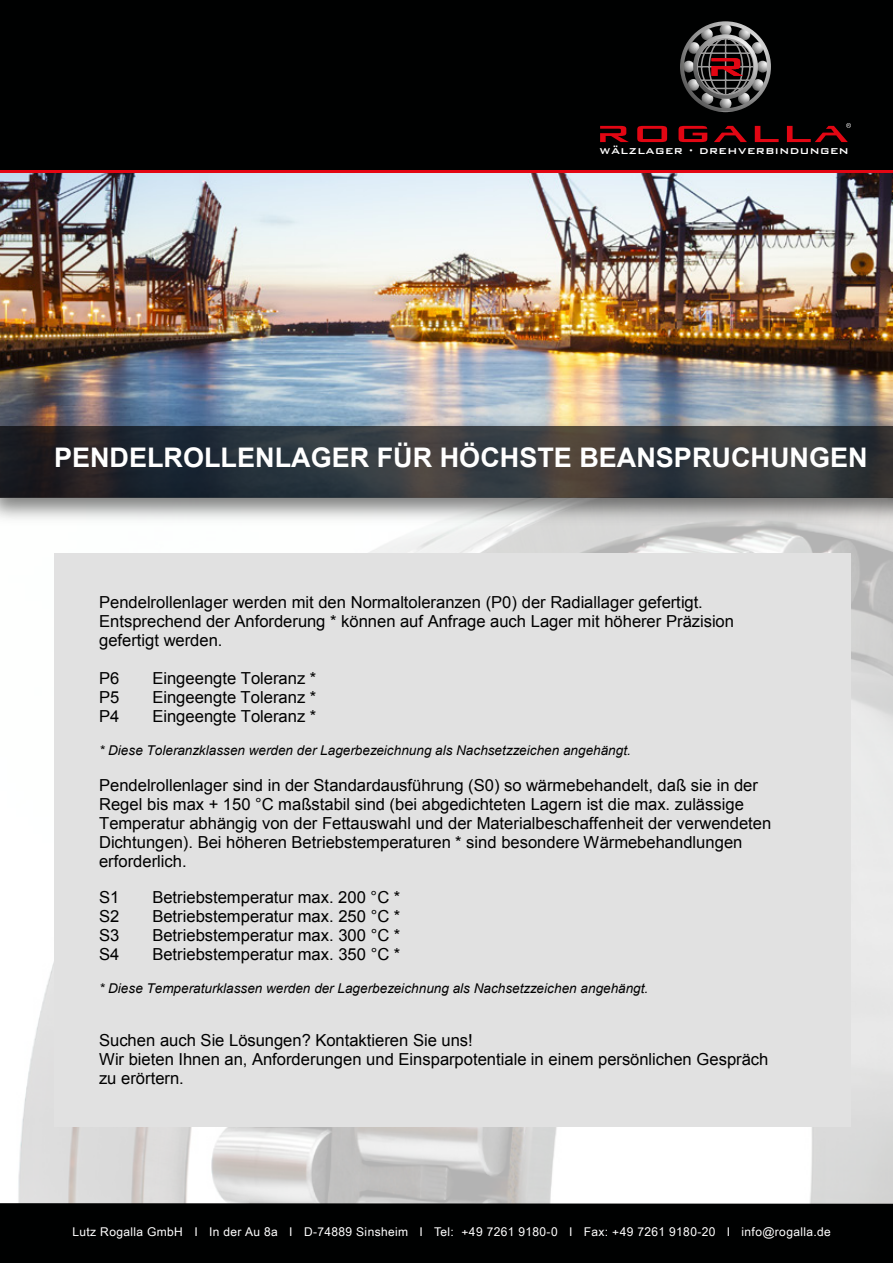
<style>
.page{position:relative;width:893px;height:1263px;background:#fff}
.page>*{position:absolute;margin:0;border:0;box-sizing:border-box;transform-origin:0 0}
.t1{font:700 27px "Arial";color:#fff}
.t2{font:16.5px/19px "Arial";color:#000}
.t3{font:500 13.8px "Bank Gothic BT";letter-spacing:.03em;color:#fff}
.t4{font:italic 13.5px "Arial";letter-spacing:.005em;color:#000}
.t5{font:12px "Arial Narrow";letter-spacing:.025em;color:#fff;scale:1.22 1}
</style>
<div class="page">
<img style="left:0;top:173px;width:892px;height:1030px">
<div style="left:0;top:0;width:892px;height:172px;background:#000101"></div>
<hr style="left:0;top:171px;width:892px;height:2px;background:#e30613">
<img style="left:680px;top:21px;width:90px;height:91px">
<svg style="left:682px;top:24px;width:86px;height:85px"></svg>
<svg style="left:600px;top:126px;width:28px;height:16px"></svg>
<svg style="left:637px;top:126px;width:30px;height:16px"></svg>
<svg style="left:678px;top:126px;width:29px;height:16px"></svg>
<svg style="left:754px;top:126px;width:24px;height:16px"></svg>
<svg style="left:714px;top:126px;width:32px;height:16px"></svg>
<svg style="left:786px;top:123px;width:64px;height:19px"></svg>
<img style="left:0;top:412px;width:892px;height:119px">
<svg style="left:0;top:426px;width:892px;height:71px;background:#313438"></svg>
<div style="left:0;top:1203px;width:892px;height:60px;background:#000101"></div>
<div style="left:55px;top:553px;width:795px;height:574px;background:#e1e1e1"></div>
<p class="t3" style="left:599px;top:143px;width:251px">wälzlager · drehverbindungen</p>
<h1 class="t1" style="left:54px;top:439px;width:814px">PENDELROLLENLAGER FÜR HÖCHSTE BEANSPRUCHUNGEN</h1>
<p class="t2" style="left:99px;top:593px;width:636px">Pendelrollenlager werden mit den Normaltoleranzen (P0) der Radiallager gefertigt.<br>Entsprechend der Anforderung * können auf Anfrage auch Lager mit höherer Präzision gefertigt werden.</p>
<p class="t2" style="left:99px;top:669px;width:22px">P6</p>
<p class="t2" style="left:152px;top:669px;width:165px">Eingeengte Toleranz *</p>
<p class="t2" style="left:99px;top:687px;width:22px">P5</p>
<p class="t2" style="left:152px;top:687px;width:165px">Eingeengte Toleranz *</p>
<p class="t2" style="left:99px;top:707px;width:22px">P4</p>
<p class="t2" style="left:152px;top:707px;width:165px">Eingeengte Toleranz *</p>
<p class="t4" style="left:99px;top:742px;width:533px">* Diese Toleranzklassen werden der Lagerbezeichnung als Nachsetzzeichen angehängt.</p>
<p class="t2" style="left:99px;top:776px;width:673px">Pendelrollenlager sind in der Standardausführung (S0) so wärmebehandelt, daß sie in der Regel bis max + 150 °C maßstabil sind (bei abgedichteten Lagern ist die max. zulässige Temperatur abhängig von der Fettauswahl und der Materialbeschaffenheit der verwendeten Dichtungen). Bei höheren Betriebstemperaturen * sind besondere Wärmebehandlungen erforderlich.</p>
<p class="t2" style="left:99px;top:888px;width:22px">S1</p>
<p class="t2" style="left:152px;top:888px;width:249px">Betriebstemperatur max. 200 °C *</p>
<p class="t2" style="left:99px;top:907px;width:22px">S2</p>
<p class="t2" style="left:152px;top:907px;width:249px">Betriebstemperatur max. 250 °C *</p>
<p class="t2" style="left:99px;top:926px;width:22px">S3</p>
<p class="t2" style="left:152px;top:926px;width:249px">Betriebstemperatur max. 300 °C *</p>
<p class="t2" style="left:99px;top:945px;width:22px">S4</p>
<p class="t2" style="left:152px;top:945px;width:249px">Betriebstemperatur max. 350 °C *</p>
<p class="t4" style="left:99px;top:980px;width:550px">* Diese Temperaturklassen werden der Lagerbezeichnung als Nachsetzzeichen angehängt.</p>
<p class="t2" style="left:99px;top:1031px;width:670px">Suchen auch Sie Lösungen? Kontaktieren Sie uns!<br>Wir bieten Ihnen an, Anforderungen und Einsparpotentiale in einem persönlichen Gespräch zu erörtern.</p>
<p class="t5" style="left:72px;top:1223px;width:623px">Lutz Rogalla GmbH I In der Au 8a I D-74889 Sinsheim I Tel: +49 7261 9180-0 I Fax: +49 7261 9180-20 I info@rogalla.de</p>
</div>
